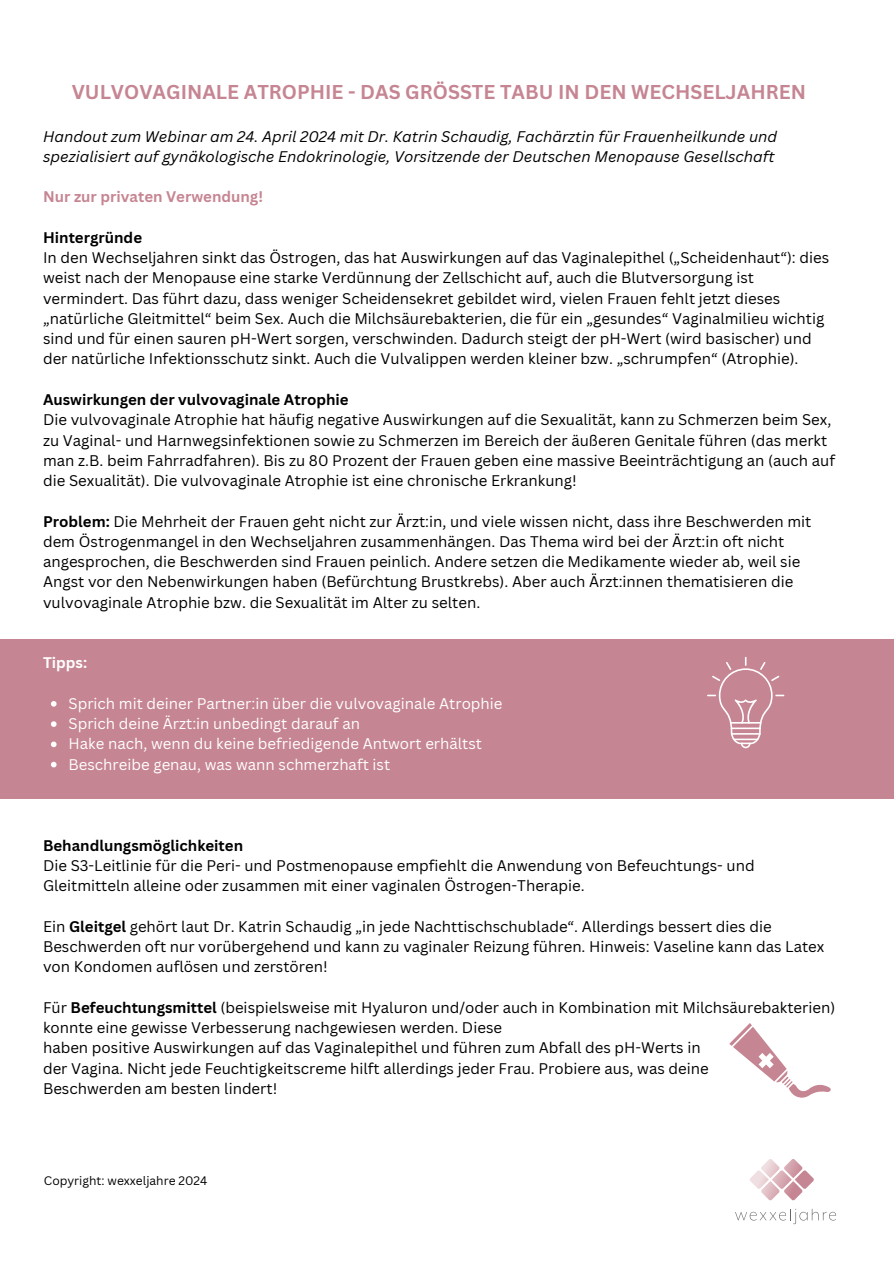
<style>
.page{position:relative;width:894px;height:1264px;background:#fff}
.page>*{position:absolute;margin:0;border:0;box-sizing:border-box;transform-origin:0 0}
.t1{font:700 19.5px "Canva Sans";color:#c68592}
.t2{font:15px/20.2px "Canva Sans";color:#000}
.t3{font:15px "Canva Sans";color:#fff}
.t4{font:italic 15px/20.2px "Canva Sans";color:#000}
.t5{font:700 15px "Canva Sans";color:#c68592}
.t6{font:700 15px "Canva Sans";color:#fff}
.t7{font:12px "Canva Sans";color:#000}
.s1{font-weight:700}
</style>
<div class="page">
<div style="left:0;top:638px;width:893px;height:160px;background:#c68592"></div>
<svg style="left:51px;top:701px;width:6px;height:5px"></svg>
<svg style="left:51px;top:721px;width:6px;height:6px"></svg>
<svg style="left:51px;top:741px;width:6px;height:6px"></svg>
<svg style="left:51px;top:761px;width:6px;height:6px"></svg>
<svg style="left:707px;top:657px;width:77px;height:91px"></svg>
<svg style="left:729px;top:1023px;width:101px;height:74px"></svg>
<svg style="left:750px;top:1159px;width:63px;height:41px"></svg>
<svg style="left:735px;top:1208px;width:100px;height:16px"></svg>
<h1 class="t1" style="left:72px;top:78px;width:735px">VULVOVAGINALE ATROPHIE - DAS GRÖSSTE TABU IN DEN WECHSELJAHREN</h1>
<h3 class="t4" style="left:43px;top:126px;width:735px">Handout zum Webinar am 24. April 2024 mit Dr. Katrin Schaudig, Fachärztin für Frauenheilkunde und spezialisiert auf gynäkologische Endokrinologie, Vorsitzende der Deutschen Menopause Gesellschaft</h3>
<h2 class="t5" style="left:43px;top:186px;width:221px">Nur zur privaten Verwendung!</h2>
<h3 class="t2" style="left:43px;top:227px;width:787px"><span class="s1">Hintergründe<br></span>In den Wechseljahren sinkt das Östrogen, das hat Auswirkungen auf das Vaginalepithel („Scheidenhaut“): dies weist nach der Menopause eine starke Verdünnung der Zellschicht auf, auch die Blutversorgung ist vermindert. Das führt dazu, dass weniger Scheidensekret gebildet wird, vielen Frauen fehlt jetzt dieses „natürliche Gleitmittel“ beim Sex. Auch die Milchsäurebakterien, die für ein „gesundes“ Vaginalmilieu wichtig sind und für einen sauren pH-Wert sorgen, verschwinden. Dadurch steigt der pH-Wert (wird basischer) und der natürliche Infektionsschutz sinkt. Auch die Vulvalippen werden kleiner bzw. „schrumpfen“ (Atrophie).</h3>
<h3 class="t2" style="left:43px;top:389px;width:793px"><span class="s1">Auswirkungen der vulvovaginale Atrophie<br></span>Die vulvovaginale Atrophie hat häufig negative Auswirkungen auf die Sexualität, kann zu Schmerzen beim Sex, zu Vaginal- und Harnwegsinfektionen sowie zu Schmerzen im Bereich der äußeren Genitale führen (das merkt man z.B. beim Fahrradfahren). Bis zu 80 Prozent der Frauen geben eine massive Beeinträchtigung an (auch auf die Sexualität). Die vulvovaginale Atrophie ist eine chronische Erkrankung!</h3>
<h3 class="t2" style="left:43px;top:510px;width:769px"><span class="s1">Problem:</span> Die Mehrheit der Frauen geht nicht zur Ärzt:in, und viele wissen nicht, dass ihre Beschwerden mit dem Östrogenmangel in den Wechseljahren zusammenhängen. Das Thema wird bei der Ärzt:in oft nicht angesprochen, die Beschwerden sind Frauen peinlich. Andere setzen die Medikamente wieder ab, weil sie Angst vor den Nebenwirkungen haben (Befürchtung Brustkrebs). Aber auch Ärzt:innen thematisieren die vulvovaginale Atrophie bzw. die Sexualität im Alter zu selten.</h3>
<h2 class="t6" style="left:43px;top:652px;width:46px">Tipps:</h2>
<p class="t3" style="left:69px;top:693px;width:435px">Sprich mit deiner Partner:in über die vulvovaginale Atrophie</p>
<p class="t3" style="left:69px;top:713px;width:293px">Sprich deine Ärzt:in unbedingt darauf an</p>
<p class="t3" style="left:69px;top:733px;width:415px">Hake nach, wenn du keine befriedigende Antwort erhältst</p>
<p class="t3" style="left:69px;top:753px;width:323px">Beschreibe genau, was wann schmerzhaft ist</p>
<h3 class="t2" style="left:43px;top:834px;width:713px"><span class="s1">Behandlungsmöglichkeiten<br></span>Die S3-Leitlinie für die Peri- und Postmenopause empfiehlt die Anwendung von Befeuchtungs- und<br>Gleitmitteln alleine oder zusammen mit einer vaginalen Östrogen-Therapie.</h3>
<h3 class="t2" style="left:43px;top:915px;width:782px">Ein <span class="s1">Gleitgel</span> gehört laut Dr. Katrin Schaudig „in jede Nachttischschublade“. Allerdings bessert dies die<br>Beschwerden oft nur vorübergehend und kann zu vaginaler Reizung führen. Hinweis: Vaseline kann das Latex von Kondomen auflösen und zerstören!</h3>
<h3 class="t2" style="left:43px;top:996px;width:793px">Für <span class="s1">Befeuchtungsmittel</span> (beispielsweise mit Hyaluron und/oder auch in Kombination mit Milchsäurebakterien) konnte eine gewisse Verbesserung nachgewiesen werden. Diese<br>haben positive Auswirkungen auf das Vaginalepithel und führen zum Abfall des pH-Werts in<br>der Vagina. Nicht jede Feuchtigkeitscreme hilft allerdings jeder Frau. Probiere aus, was deine<br>Beschwerden am besten lindert!</h3>
<p class="t7" style="left:44px;top:1172px;width:165px">Copyright: wexxeljahre 2024</p>
</div>
